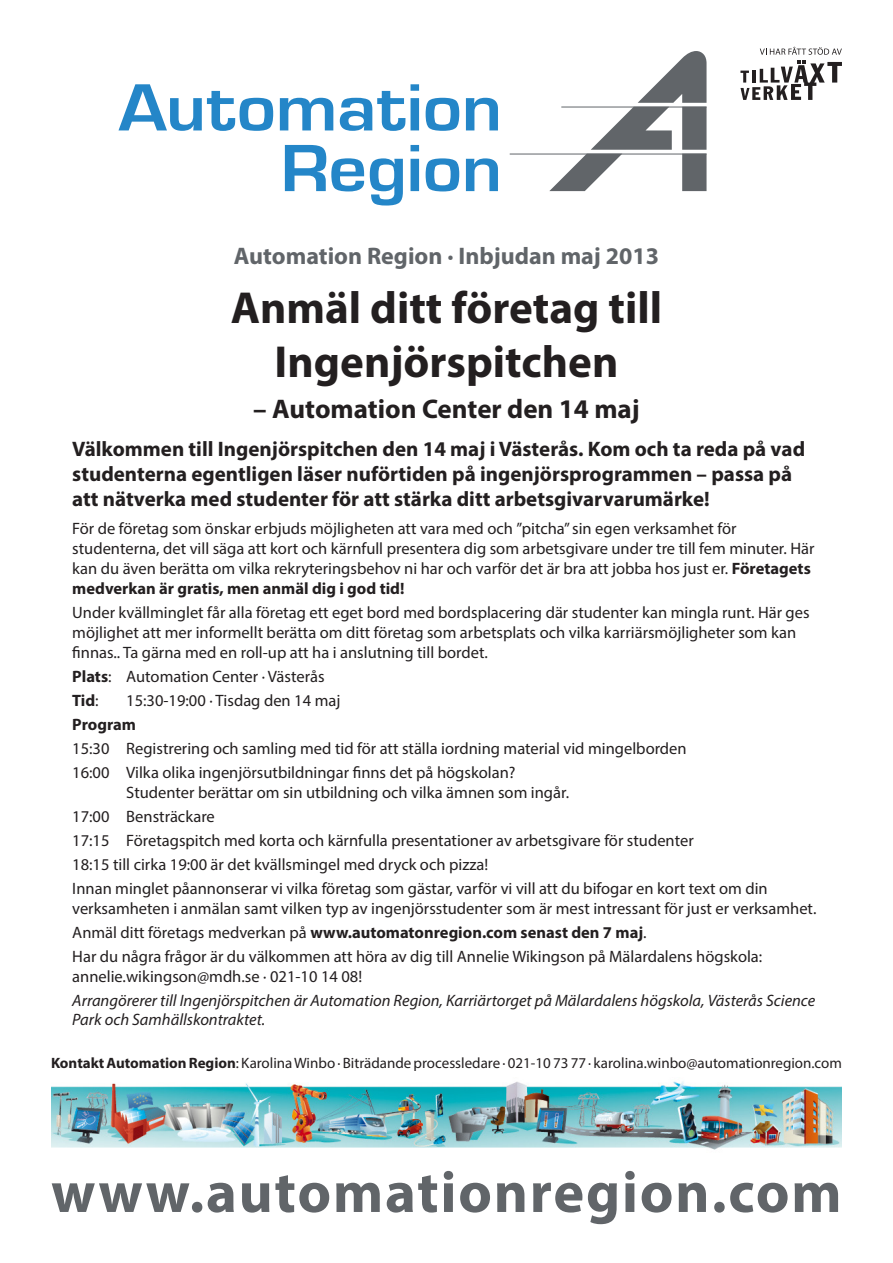
<style>
.page{position:relative;width:893px;height:1263px;background:#fff}
.page>*{position:absolute;margin:0;border:0;box-sizing:border-box;transform-origin:0 0}
.t1{font:700 58.5px "Myriad Pro";letter-spacing:.03em;color:#616569}
.t2{font:700 45px/54px "Myriad Pro";color:#231f20;text-align:center}
.t3{font:700 27px "Myriad Pro";color:#231f20}
.t4{font:700 24px "Myriad Pro";color:#616569}
.t5{font:700 21px/25.2px "Myriad Pro";color:#231f20}
.t6{font:16.5px/19.8px "Myriad Pro";color:#231f20}
.t7{font:italic 16.5px/19.8px "Myriad Pro";color:#231f20}
.t8{font:700 16.5px "Myriad Pro";color:#231f20}
.t9{font:15px "Myriad Pro";color:#231f20}
.s1{font-weight:700}
.s2{font-weight:400}
</style>
<div class="page">
<svg style="left:118px;top:84px;width:155px;height:47px"></svg>
<svg style="left:280px;top:98px;width:53px;height:32px"></svg>
<svg style="left:340px;top:91px;width:65px;height:40px"></svg>
<svg style="left:411px;top:84px;width:8px;height:46px"></svg>
<svg style="left:426px;top:98px;width:33px;height:33px"></svg>
<svg style="left:466px;top:98px;width:32px;height:32px"></svg>
<svg style="left:285px;top:145px;width:79px;height:46px"></svg>
<svg style="left:370px;top:158px;width:33px;height:48px"></svg>
<svg style="left:411px;top:145px;width:8px;height:46px"></svg>
<svg style="left:426px;top:158px;width:33px;height:33px"></svg>
<svg style="left:466px;top:158px;width:32px;height:33px"></svg>
<svg style="left:549px;top:51px;width:157px;height:140px"></svg>
<hr style="left:561px;top:107px;width:145px;height:1px;background:#616569">
<hr style="left:510px;top:154px;width:196px;height:1px;background:#616569">
<img style="left:51px;top:1081px;width:791px;height:69px">
<svg style="left:740px;top:47px;width:102px;height:53px"></svg>
<p class="t4" style="left:234px;top:240px;width:427px">Automation Region · Inbjudan maj 2013</p>
<p class="t2" style="left:231px;top:279px;width:433px">Anmäl ditt företag till<br>Ingenjörspitchen</p>
<p class="t3" style="left:253px;top:391px;width:388px">– Automation Center den 14 maj</p>
<p class="t5" style="left:72px;top:435px;width:734px">Välkommen till Ingenjörspitchen den 14 maj i Västerås. Kom och ta reda på vad studenterna egentligen läser nuförtiden på ingenjörsprogrammen – passa på att nätverka med studenter för att stärka ditt arbetsgivarvarumärke!</p>
<p class="t6" style="left:72px;top:519px;width:744px">För de företag som önskar erbjuds möjligheten att vara med och ”pitcha” sin egen verksamhet för studenterna, det vill säga att kort och kärnfull presentera dig som arbetsgivare under tre till fem minuter. Här kan du även berätta om vilka rekryteringsbehov ni har och varför det är bra att jobba hos just er. <span class="s1">Företagets medverkan är gratis, men anmäl dig i god tid!</span></p>
<p class="t6" style="left:72px;top:602px;width:739px">Under kvällminglet får alla företag ett eget bord med bordsplacering där studenter kan mingla runt. Här ges möjlighet att mer informellt berätta om ditt företag som arbetsplats och vilka karriärsmöjligheter som kan finnas.. Ta gärna med en roll-up att ha i anslutning till bordet.</p>
<p class="t6" style="left:72px;top:666px;width:254px"><span class="s1">Plats</span>: Automation Center · Västerås</p>
<p class="t8" style="left:72px;top:689px;width:28px">Tid<span class="s2">:</span></p>
<p class="t6" style="left:126px;top:690px;width:216px">15:30-19:00 · Tisdag den 14 maj</p>
<p class="t8" style="left:72px;top:713px;width:65px">Program</p>
<p class="t6" style="left:72px;top:738px;width:616px">15:30 Registrering och samling med tid för att ställa iordning material vid mingelborden</p>
<p class="t6" style="left:126px;top:762px;width:444px;text-indent:-54px">16:00 Vilka olika ingenjörsutbildningar finns det på högskolan?<br>Studenter berättar om sin utbildning och vilka ämnen som ingår.</p>
<p class="t6" style="left:72px;top:806px;width:144px">17:00 Bensträckare</p>
<p class="t6" style="left:72px;top:830px;width:623px">17:15 Företagspitch med korta och kärnfulla presentationer av arbetsgivare för studenter</p>
<p class="t6" style="left:72px;top:854px;width:417px">18:15 till cirka 19:00 är det kvällsmingel med dryck och pizza!</p>
<p class="t6" style="left:72px;top:878px;width:746px">Innan minglet påannonserar vi vilka företag som gästar, varför vi vill att du bifogar en kort text om din verksamheten i anmälan samt vilken typ av ingenjörsstudenter som är mest intressant för just er verksamhet.</p>
<p class="t8" style="left:72px;top:921px;width:576px"><span class="s2">Anmäl ditt företags medverkan på</span> www.automatonregion.com senast den 7 maj<span class="s2">.</span></p>
<p class="t6" style="left:72px;top:946px;width:691px">Har du några frågor är du välkommen att höra av dig till Annelie Wikingson på Mälardalens högskola: annelie.wikingson@mdh.se · 021-10 14 08!</p>
<p class="t7" style="left:72px;top:990px;width:744px">Arrangörerer till Ingenjörspitchen är Automation Region, Karriärtorget på Mälardalens högskola, Västerås Science<br>Park och Samhällskontraktet.</p>
<p class="t9" style="left:51px;top:1054px;width:792px"><span class="s1">Kontakt Automation Region</span>: Karolina Winbo · Biträdande processledare · 021-10 73 77 · karolina.winbo@automationregion.com</p>
<p class="t1" style="left:51px;top:1154px;width:792px">www.automationregion.com</p>
</div>
